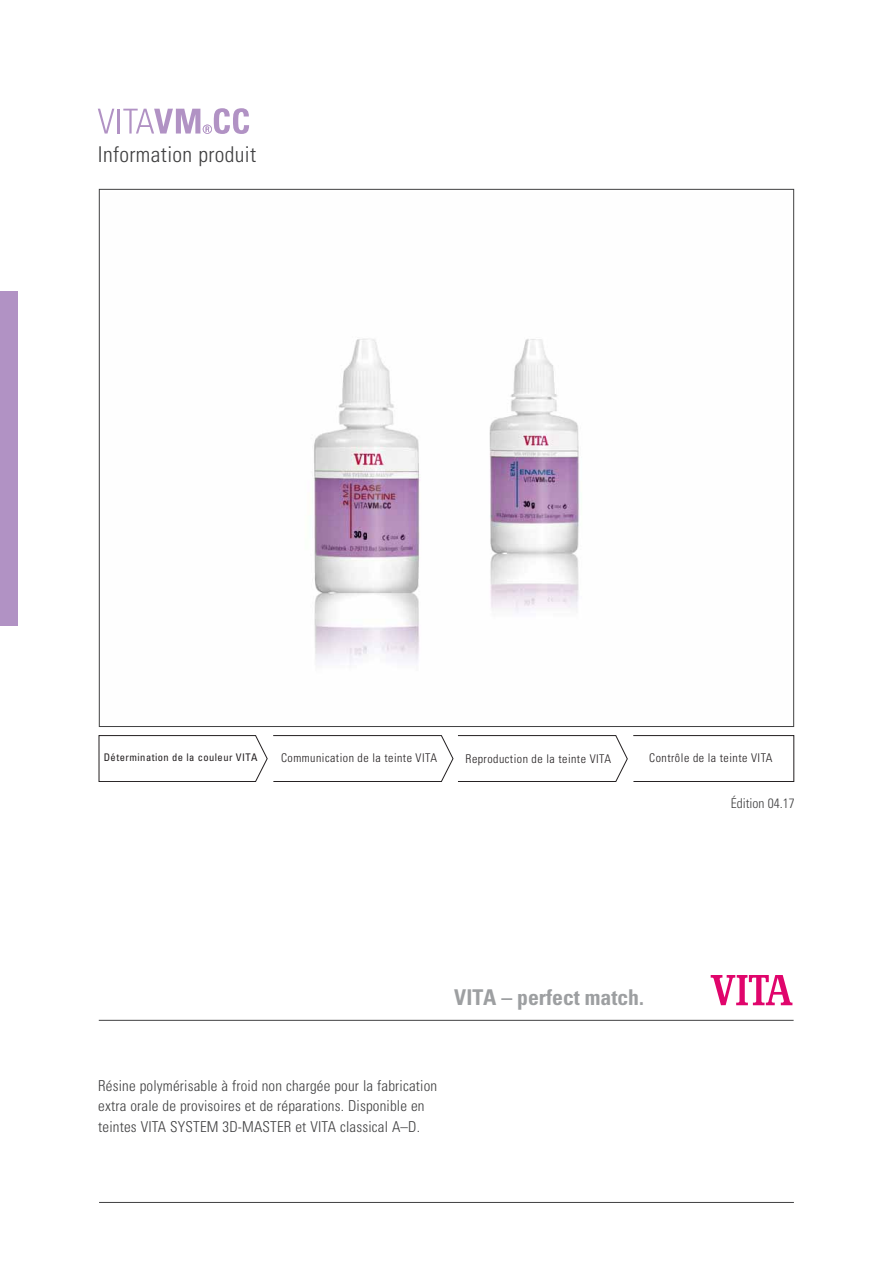
<style>
.page{position:relative;width:893px;height:1263px;background:#fff}
.page>*{position:absolute;margin:0;border:0;box-sizing:border-box;transform-origin:0 0}
.t1{font:700 condensed 21.75px "Univers LT";color:#9d9fa1}
.t2{font:300 condensed 21.75px "Univers LT";letter-spacing:.02em;color:#404041}
.t3{font:300 condensed 15px/20.2px "Univers LT";letter-spacing:.01em;color:#404041}
.t4{font:300 condensed 13.5px "Univers LT";color:#404041}
.t5{font:300 condensed 12px "Univers";letter-spacing:.04em;color:#231f20}
.t6{font:condensed 10.5px "Univers LT";letter-spacing:.045em;color:#231f20}
</style>
<div class="page">
<img style="left:314px;top:338px;width:265px;height:326px">
<svg style="left:98px;top:109px;width:16px;height:25px"></svg>
<hr style="left:118px;top:109px;width:2px;height:25px;background:#b192c4">
<svg style="left:123px;top:108px;width:126px;height:26px"></svg>
<div style="left:0;top:291px;width:17px;height:334px;background:#b192c4"></div>
<hr style="left:99px;top:1202px;width:695px;height:1px;background:#404041">
<hr style="left:99px;top:1020px;width:695px;height:1px;background:#404041">
<svg style="left:711px;top:975px;width:81px;height:30px"></svg>
<svg style="left:99px;top:736px;width:529px;height:46px"></svg>
<div style="left:633px;top:736px;width:161px;height:46px;border:1px solid #231f20"></div>
<h1 class="t2" style="left:98px;top:146px;width:160px">Information produit</h1>
<p class="t6" style="left:104px;top:751px;width:155px">Détermination de la couleur VITA</p>
<p class="t5" style="left:281px;top:754px;width:158px">Communication de la teinte VITA</p>
<p class="t5" style="left:466px;top:754px;width:147px">Reproduction de la teinte VITA</p>
<p class="t5" style="left:649px;top:754px;width:125px">Controˆle de la teinte VITA</p>
<h1 class="t1" style="left:454px;top:989px;width:191px">VITA – perfect match.</h1>
<p class="t3" style="left:98px;top:1077px;width:340px">Résine polymérisable à froid non chargée pour la fabrication extra orale de provisoires et de réparations. Disponible en teintes VITA SYSTEM 3D-MASTER et VITA classical A–D.</p>
<p class="t4" style="left:731px;top:798px;width:65px">Édition 04.17</p>
</div>
